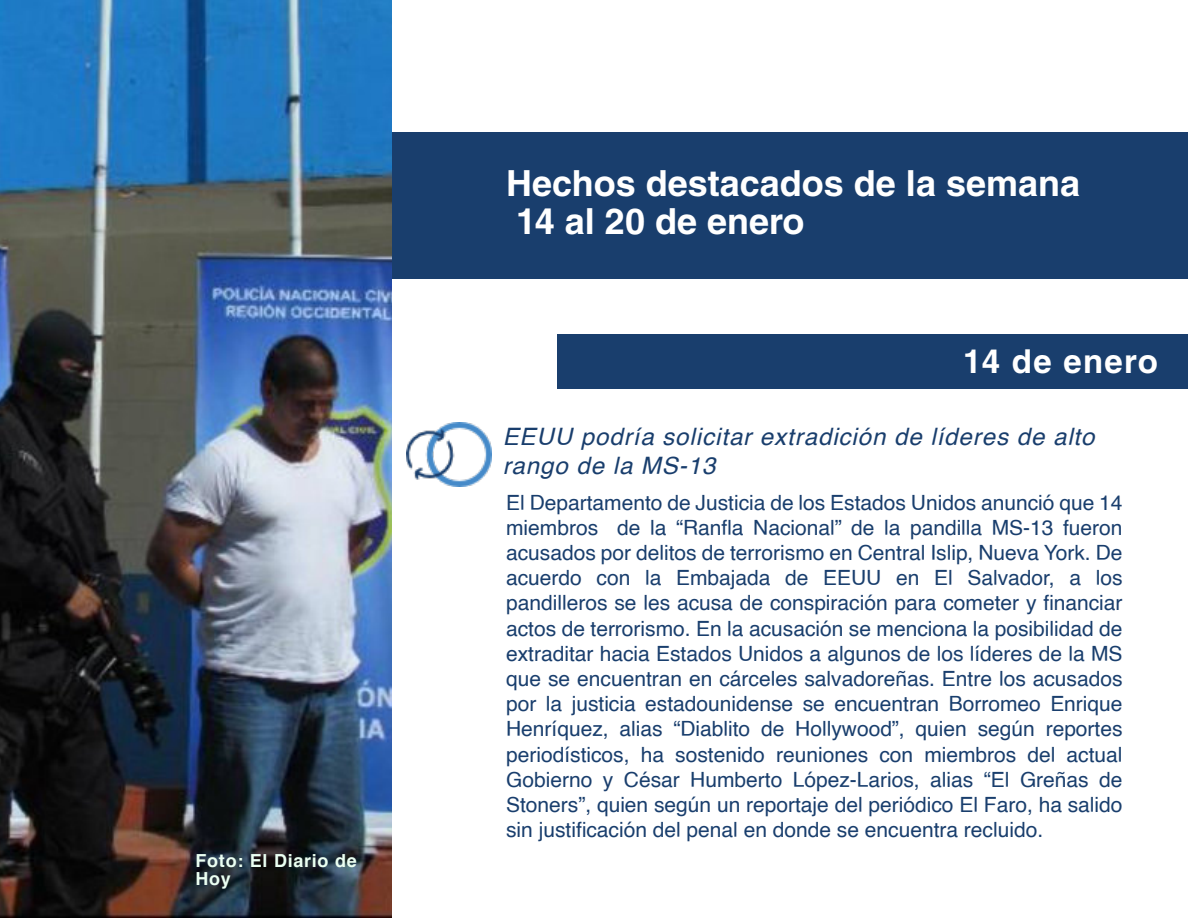
<style>
.page{position:relative;width:1188px;height:918px;background:#fff}
.page>*{position:absolute;margin:0;border:0;box-sizing:border-box;transform-origin:0 0}
.t1{font:700 36px/37.5px "Helvetica LT Std";color:#fff}
.t2{font:700 33px "Helvetica LT Std";letter-spacing:.04em;color:#fff}
.t3{font:italic 24px/28.8px "Helvetica";letter-spacing:.04em;color:#193e6d}
.t4{font:21px/25.2px "Helvetica";color:#193e6d;text-align:justify}
.t5{font:700 18px/18px "Helvetica";letter-spacing:.04em;color:#ebfff2}
</style>
<div class="page">
<div style="left:391px;top:132px;width:797px;height:147px;background:#193e6d"></div>
<div style="left:557px;top:334px;width:631px;height:55px;background:#193e6d"></div>
<img style="left:406px;top:422px;width:85px;height:65px">
<img style="left:0;top:0;width:391px;height:918px">
<p class="t5" style="left:196px;top:853px;width:163px">Foto: El Diario de<br>Hoy</p>
<h1 class="t1" style="left:506px;top:170px;width:575px">Hechos destacados de la semana<br>14 al 20 de enero</h1>
<h2 class="t2" style="left:963px;top:350px;width:196px">14 de enero</h2>
<p class="t3" style="left:503px;top:424px;width:593px">EEUU podría solicitar extradición de líderes de alto rango de la MS-13</p>
<p class="t4" style="left:506px;top:491px;width:618px">El Departamento de Justicia de los Estados Unidos anunció que 14 miembros de la “Ranfla Nacional” de la pandilla MS-13 fueron acusados por delitos de terrorismo en Central Islip, Nueva York. De acuerdo con la Embajada de EEUU en El Salvador, a los pandilleros se les acusa de conspiración para cometer y financiar actos de terrorismo. En la acusación se menciona la posibilidad de extraditar hacia Estados Unidos a algunos de los líderes de la MS que se encuentran en cárceles salvadoreñas. Entre los acusados por la justicia estadounidense se encuentran Borromeo Enrique Henríquez, alias “Diablito de Hollywood”, quien según reportes periodísticos, ha sostenido reuniones con miembros del actual Gobierno y César Humberto López-Larios, alias “El Greñas de Stoners”, quien según un reportaje del periódico El Faro, ha salido sin justificación del penal en donde se encuentra recluido.</p>
</div>
